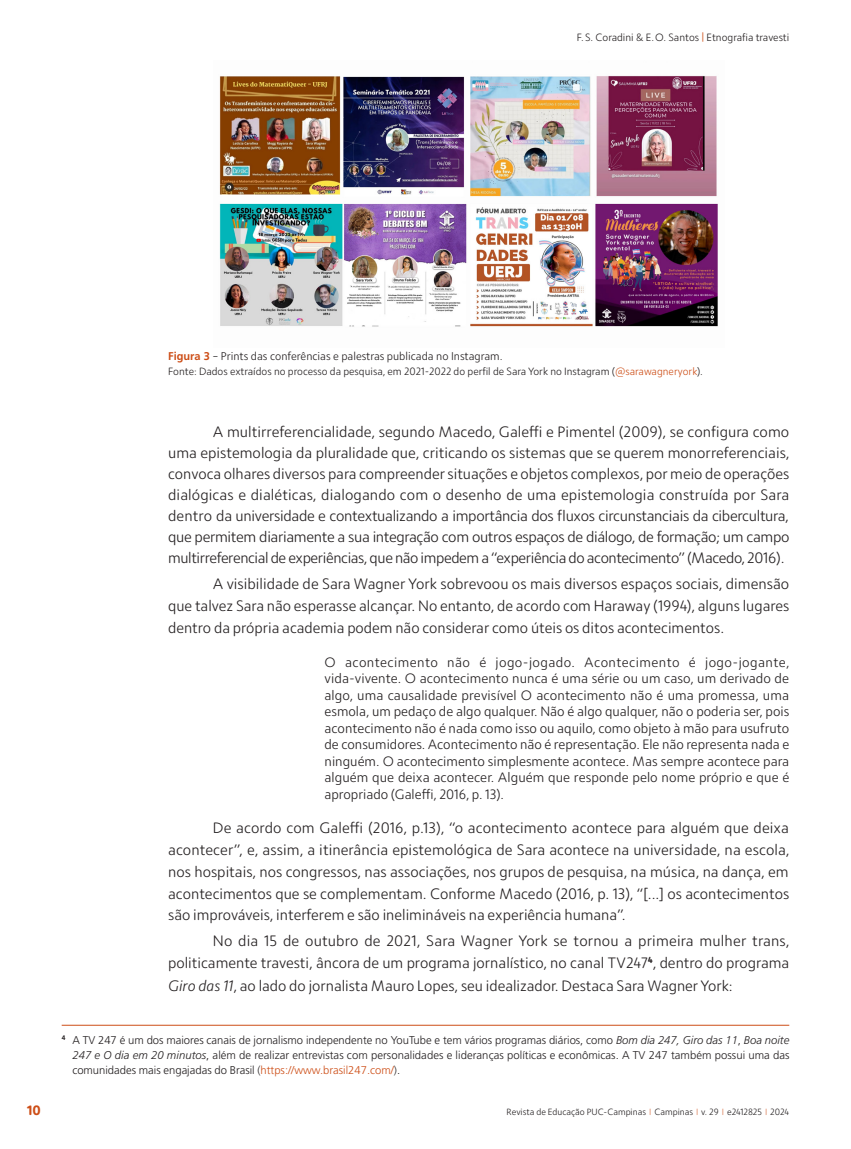
<style>
.page{position:relative;width:851px;height:1149px;background:#fff}
.page>*{position:absolute;margin:0;border:0;box-sizing:border-box;transform-origin:0 0}
.P1{font:300 15px/21px "Moniker Basic";color:#231f20;text-align:justify}
.P1a{font:300 13.5px/16.5px "Moniker Basic";letter-spacing:.005em;color:#231f20;text-align:justify}
.t1{font:700 13.5px "Moniker Basic";color:#cd4e17}
.Notas_Texto{font:300 11.25px/15px "Frutiger LT Std";color:#231f20;text-align:justify}
.FIGURAS_Cabeçalho{font:300 11.25px "Moniker Basic";color:#231f20}
.Figuras_Fonte_Nota{font:300 10.5px "Moniker Basic";color:#231f20}
.t2{font:300 9px "Moniker Basic";color:#231f20}
.s1{font-weight:500;font-size:10.05px;color:#d77145}
.s2{font-family:"Frutiger LT Std";font-weight:700;color:#cd4e17}
.s3{color:#cd4e17}
.s4{font-style:italic}
.s5{color:#d77145}
</style>
<div class="page">
<img style="left:219px;top:75px;width:499px;height:252px">
<hr style="left:62px;top:1024px;width:727px;height:1px;background:#cd4e17">
<p class="Figuras_Fonte_Nota" style="left:576px;top:30px;width:214px">F.S. Coradini &amp; E.O. Santos <span class="s1">|</span> Etnografia travesti</p>
<p class="FIGURAS_Cabeçalho" style="left:168px;top:348px;width:336px"><span class="s2">Figura 3</span> – Prints das conferências e palestras publicada no Instagram.</p>
<p class="Figuras_Fonte_Nota" style="left:168px;top:364px;width:536px">Fonte: Dados extraídos no processo da pesquisa, em 2021-2022 do perfil de Sara York no Instagram (<span class="s3">@sarawagneryork</span>).</p>
<p class="P1" style="left:168px;top:420px;width:622px;text-indent:45px">A multirreferencialidade, segundo Macedo, Galeffi e Pimentel (2009), se configura como uma epistemologia da pluralidade que, criticando os sistemas que se querem monorreferenciais, convoca olhares diversos para compreender situações e objetos complexos, por meio de operações dialógicas e dialéticas, dialogando com o desenho de uma epistemologia construída por Sara dentro da universidade e contextualizando a importância dos fluxos circunstanciais da cibercultura, que permitem diariamente a sua integração com outros espaços de diálogo, de formação; um campo multirreferencial de experiências, que não impedem a “experiência do acontecimento” (Macedo, 2016).</p>
<p class="P1" style="left:168px;top:572px;width:622px;line-height:22.2px;text-indent:45px">A visibilidade de Sara Wagner York sobrevoou os mais diversos espaços sociais, dimensão que talvez Sara não esperasse alcançar. No entanto, de acordo com Haraway (1994), alguns lugares dentro da própria academia podem não considerar como úteis os ditos acontecimentos.</p>
<p class="P1a" style="left:324px;top:653px;width:466px">O acontecimento não é jogo-jogado. Acontecimento é jogo-jogante, vida-vivente. O acontecimento nunca é uma série ou um caso, um derivado de algo, uma causalidade previsível O acontecimento não é uma promessa, uma esmola, um pedaço de algo qualquer. Não é algo qualquer, não o poderia ser, pois acontecimento não é nada como isso ou aquilo, como objeto à mão para usufruto de consumidores. Acontecimento não é representação. Ele não representa nada e ninguém. O acontecimento simplesmente acontece. Mas sempre acontece para alguém que deixa acontecer. Alguém que responde pelo nome próprio e que é apropriado (Galeffi, 2016, p. 13).</p>
<p class="P1" style="left:168px;top:816px;width:622px;line-height:21.8px;text-indent:45px">De acordo com Galeffi (2016, p.13), “o acontecimento acontece para alguém que deixa acontecer”, e, assim, a itinerância epistemológica de Sara acontece na universidade, na escola, nos hospitais, nos congressos, nas associações, nos grupos de pesquisa, na música, na dança, em acontecimentos que se complementam. Conforme Macedo (2016, p. 13), “[...] os acontecimentos são improváveis, interferem e são inelimináveis na experiência humana”.</p>
<p class="P1" style="left:168px;top:929px;width:622px;line-height:22.2px;text-indent:45px">No dia 15 de outubro de 2021, Sara Wagner York se tornou a primeira mulher trans, politicamente travesti, âncora de um programa jornalístico, no canal TV247<sup>4</sup>, dentro do programa <span class="s4">Giro das 11</span>, ao lado do jornalista Mauro Lopes, seu idealizador. Destaca Sara Wagner York:</p>
<p class="Notas_Texto" style="left:72px;top:1032px;width:718px;text-indent:-11px"><sup>4</sup> A TV 247 é um dos maiores canais de jornalismo independente no YouTube e tem vários programas diários, como <span class="s4">Bom dia 247, Giro das 11</span>, <span class="s4">Boa noite 247 e O dia em 20 minutos</span>, além de realizar entrevistas com personalidades e lideranças políticas e econômicas. A TV 247 também possui uma das comunidades mais engajadas do Brasil (<span class="s3">https://www.brasil247.com/</span>).</p>
<p class="t1" style="left:27px;top:1100px;width:15px">10</p>
<p class="t2" style="left:506px;top:1105px;width:284px">Revista de Educação PUC-Campinas <span class="s5">I</span> Campinas <span class="s5">I</span> v. 29 <span class="s5">I</span> e2412825 <span class="s5">I</span> 2024</p>
</div>
